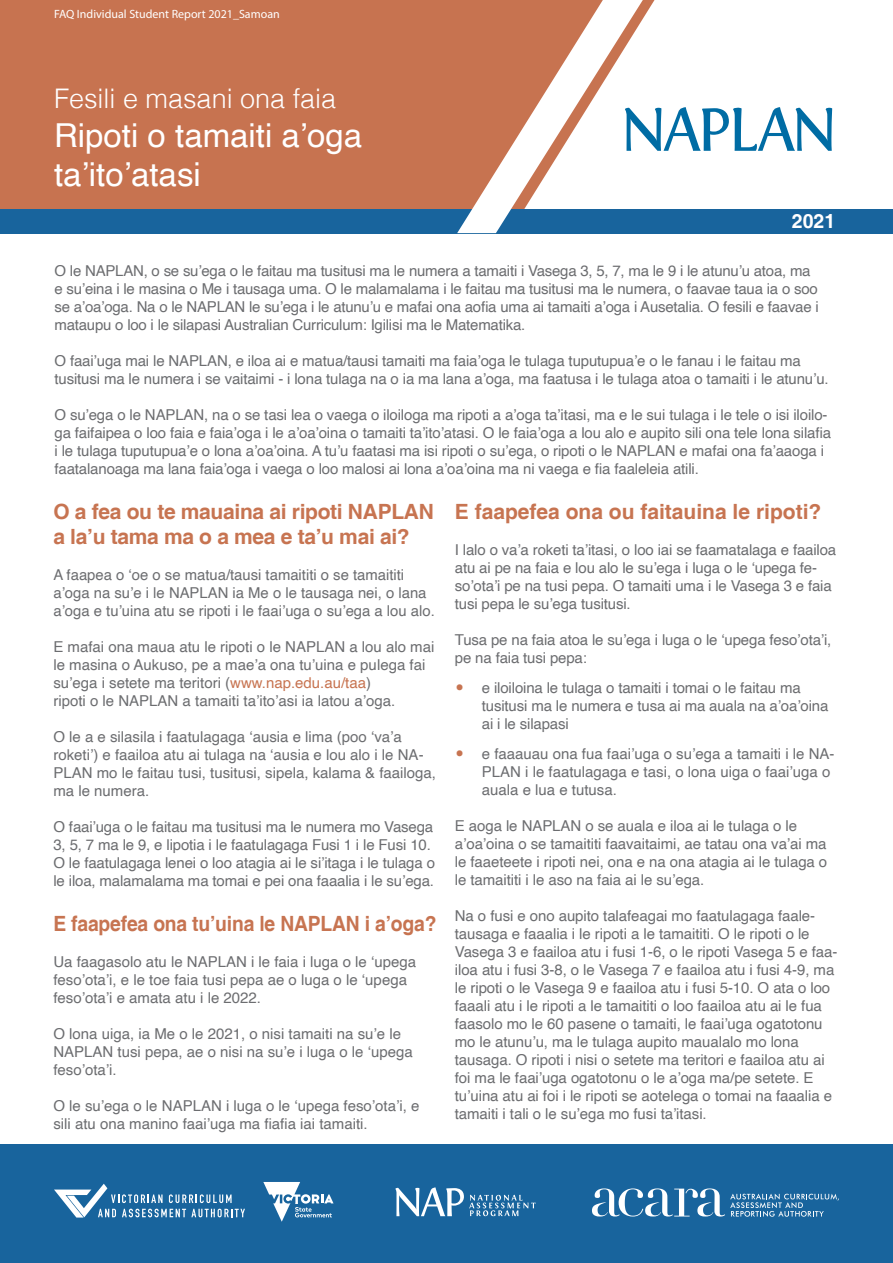
<style>
.page{position:relative;width:893px;height:1263px;background:#fff}
.page>*{position:absolute;margin:0;border:0;box-sizing:border-box;transform-origin:0 0}
.Heading{font:33px/39px "Helvetica";color:#fff}
.Heading-2{font:300 27px "Helvetica";color:#fff}
.Paragraph_Style{font:700 21px/25.2px "Helvetica";letter-spacing:-.01em;color:#c77451}
.Paragraph_Style-2{font:700 21px "Helvetica";letter-spacing:-.01em;color:#c77451;scale:.92 1}
.t1{font:700 19.5px "Helvetica";color:#fff}
.Paragraph_Style-3{font:15px/18px "Helvetica";letter-spacing:-.005em;color:#6c6d70}
.Heading-3{font:12px "Myriad Pro";color:#fff}
.s1{color:#c77451}
.s2{font-size:27px;color:#c77451}
</style>
<div class="page">
<div style="left:0;top:0;width:457px;height:209px;background:#c77350"></div>
<div style="left:0;top:209px;width:893px;height:24px;background:#18649d"></div>
<svg style="left:457px;top:0;width:198px;height:233px"></svg>
<svg style="left:625px;top:107px;width:207px;height:44px"></svg>
<div style="left:0;top:1144px;width:893px;height:119px;background:#18649d"></div>
<svg style="left:592px;top:1188px;width:247px;height:29px"></svg>
<svg style="left:395px;top:1187px;width:141px;height:29px"></svg>
<svg style="left:263px;top:1182px;width:71px;height:40px"></svg>
<svg style="left:54px;top:1184px;width:191px;height:33px"></svg>
<p class="Heading-3" style="left:54px;top:6px;width:227px">FAQ Individual Student Report 2021_Samoan</p>
<p class="Heading-2" style="left:54px;top:76px;width:284px">Fesili e masani ona faia</p>
<p class="Heading" style="left:54px;top:117px;width:310px">Ripoti o tamaiti a’oga ta’ito’atasi</p>
<p class="t1" style="left:792px;top:210px;width:45px">2021</p>
<p class="Paragraph_Style-3" style="left:55px;top:262px;width:766px">O le NAPLAN, o se su’ega o le faitau ma tusitusi ma le numera a tamaiti i Vasega 3, 5, 7, ma le 9 i le atunu’u atoa, ma e su’eina i le masina o Me i tausaga uma. O le malamalama i le faitau ma tusitusi ma le numera, o faavae taua ia o soo se a’oa’oga. Na o le NAPLAN le su’ega i le atunu’u e mafai ona aofia uma ai tamaiti a’oga i Ausetalia. O fesili e faavae i mataupu o loo i le silapasi Australian Curriculum: Igilisi ma le Matematika.</p>
<p class="Paragraph_Style-3" style="left:55px;top:352px;width:776px">O faai’uga mai le NAPLAN, e iloa ai e matua/tausi tamaiti ma faia’oga le tulaga tuputupua’e o le fanau i le faitau ma tusitusi ma le numera i se vaitaimi - i lona tulaga na o ia ma lana a’oga, ma faatusa i le tulaga atoa o tamaiti i le atunu’u.</p>
<p class="Paragraph_Style-3" style="left:55px;top:406px;width:778px">O su’ega o le NAPLAN, na o se tasi lea o vaega o iloiloga ma ripoti a a’oga ta’itasi, ma e le sui tulaga i le tele o isi iloilo&shy;ga faifaipea o loo faia e faia’oga i le a’oa’oina o tamaiti ta’ito’atasi. O le faia’oga a lou alo e aupito sili ona tele lona silafia i le tulaga tuputupua’e o lona a’oa’oina. A tu’u faatasi ma isi ripoti o su’ega, o ripoti o le NAPLAN e mafai ona fa’aaoga i faatalanoaga ma lana faia’oga i vaega o loo malosi ai lona a’oa’oina ma ni vaega e fia faaleleia atili.</p>
<p class="Paragraph_Style" style="left:53px;top:500px;width:382px">O a fea ou te mauaina ai ripoti NAPLAN a la’u tama ma o a mea e ta’u mai ai?</p>
<p class="Paragraph_Style-3" style="left:53px;top:566px;width:383px">A faapea o ‘oe o se matua/tausi tamaititi o se tamaititi a’oga na su’e i le NAPLAN ia Me o le tausaga nei, o lana a’oga e tu’uina atu se ripoti i le faai’uga o su’ega a lou alo.</p>
<p class="Paragraph_Style-3" style="left:53px;top:638px;width:382px">E mafai ona maua atu le ripoti o le NAPLAN a lou alo mai le masina o Aukuso, pe a mae’a ona tu’uina e pulega fai su’ega i setete ma teritori (<span class="s1">www.nap.edu.au/taa</span>)</p>
<p class="Paragraph_Style-3" style="left:53px;top:692px;width:343px">ripoti o le NAPLAN a tamaiti ta’ito’asi ia latou a’oga.</p>
<p class="Paragraph_Style-3" style="left:53px;top:728px;width:384px">O le a e silasila i faatulagaga ‘ausia e lima (poo ‘va’a roketi’) e faailoa atu ai tulaga na ‘ausia e lou alo i le NA-PLAN mo le faitau tusi, tusitusi, sipela, kalama &amp; faailoga, ma le numera.</p>
<p class="Paragraph_Style-3" style="left:53px;top:818px;width:383px">O faai’uga o le faitau ma tusitusi ma le numera mo Vasega 3, 5, 7 ma le 9, e lipotia i le faatulagaga Fusi 1 i le Fusi 10.<br>O le faatulagaga lenei o loo atagia ai le si’itaga i le tulaga o le iloa, malamalama ma tomai e pei ona faaalia i le su’ega.</p>
<p class="Paragraph_Style-2" style="left:53px;top:911px;width:418px">E faapefea ona tu’uina le NAPLAN i a’oga?</p>
<p class="Paragraph_Style-3" style="left:53px;top:953px;width:364px">Ua faagasolo atu le NAPLAN i le faia i luga o le ‘upega feso’ota’i, e le toe faia tusi pepa ae o luga o le ‘upega feso’ota’i e amata atu i le 2022.</p>
<p class="Paragraph_Style-3" style="left:53px;top:1025px;width:361px">O lona uiga, ia Me o le 2021, o nisi tamaiti na su’e le<br>NAPLAN tusi pepa, ae o nisi na su’e i luga o le ‘upega feso’ota’i.</p>
<p class="Paragraph_Style-3" style="left:53px;top:1097px;width:368px">O le su’ega o le NAPLAN i luga o le ‘upega feso’ota’i, e sili atu ona manino faai’uga ma fiafia iai tamaiti.</p>
<p class="Paragraph_Style" style="left:455px;top:500px;width:368px">E faapefea ona ou faitauina le ripoti?</p>
<p class="Paragraph_Style-3" style="left:455px;top:541px;width:383px">I lalo o va’a roketi ta’itasi, o loo iai se faamatalaga e faailoa atu ai pe na faia e lou alo le su’ega i luga o le ‘upega fe&shy;so’ota’i pe na tusi pepa. O tamaiti uma i le Vasega 3 e faia tusi pepa le su’ega tusitusi.</p>
<p class="Paragraph_Style-3" style="left:455px;top:631px;width:378px">Tusa pe na faia atoa le su’ega i luga o le ‘upega feso’ota’i, pe na faia tusi pepa:</p>
<p class="Paragraph_Style-3" style="left:482px;top:679px;width:348px;text-indent:-27px"><span class="s2">•</span> e iloiloina le tulaga o tamaiti i tomai o le faitau ma tusitusi ma le numera e tusa ai ma auala na a’oa’oina ai i le silapasi</p>
<p class="Paragraph_Style-3" style="left:482px;top:745px;width:354px;text-indent:-27px"><span class="s2">•</span> e faaauau ona fua faai’uga o su’ega a tamaiti i le NA-<br>PLAN i le faatulagaga e tasi, o lona uiga o faai’uga o auala e lua e tutusa.</p>
<p class="Paragraph_Style-3" style="left:455px;top:817px;width:374px">E aoga le NAPLAN o se auala e iloa ai le tulaga o le a’oa’oina o se tamaititi faavaitaimi, ae tatau ona va’ai ma le faaeteete i ripoti nei, ona e na ona atagia ai le tulaga o le tamaititi i le aso na faia ai le su’ega.</p>
<p class="Paragraph_Style-3" style="left:455px;top:907px;width:384px">Na o fusi e ono aupito talafeagai mo faatulagaga faale&shy;tausaga e faaalia i le ripoti a le tamaititi. O le ripoti o le Vasega 3 e faailoa atu i fusi 1-6, o le ripoti Vasega 5 e faa&shy;iloa atu i fusi 3-8, o le Vasega 7 e faailoa atu i fusi 4-9, ma le ripoti o le Vasega 9 e faailoa atu i fusi 5-10. O ata o loo faaali atu i le ripoti a le tamaititi o loo faailoa atu ai le fua faasolo mo le 60 pasene o tamaiti, le faai’uga ogatotonu mo le atunu’u, ma le tulaga aupito maualalo mo lona tausaga. O ripoti i nisi o setete ma teritori e faailoa atu ai foi ma le faai’uga ogatotonu o le a’oga ma/pe setete. E tu’uina atu ai foi i le ripoti se aotelega o tomai na faaalia e tamaiti i tali o le su’ega mo fusi ta’itasi.</p>
</div>
